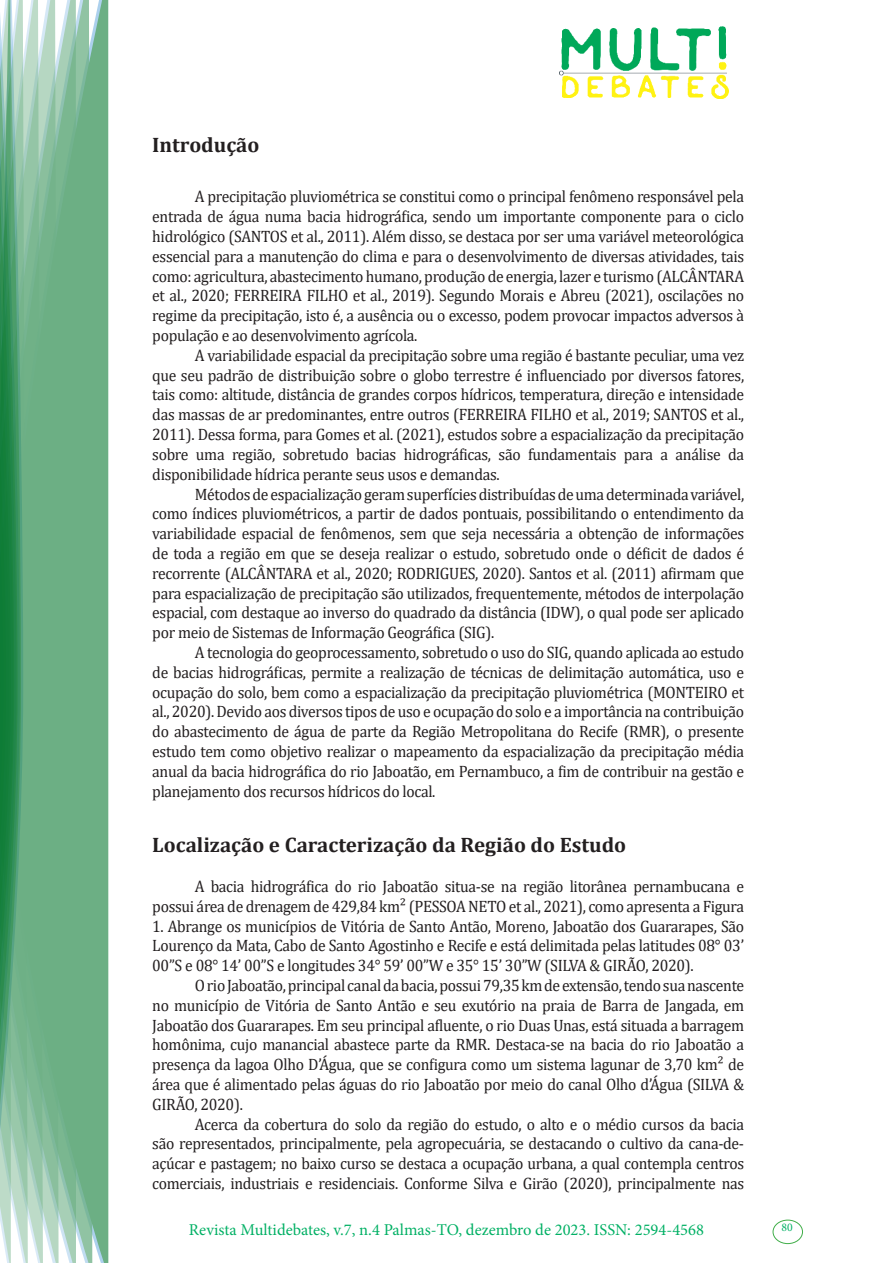
<style>
.page{position:relative;width:893px;height:1263px;background:#fff}
.page>*{position:absolute;margin:0;border:0;box-sizing:border-box;transform-origin:0 0}
.Titulo_2{font:700 21px "Cambria";color:#231f20}
.texto{font:16.5px/19.8px "Cambria";letter-spacing:-.02em;color:#231f20;text-align:justify;scale:.95 1}
.t1{font:16.5px "Minion Pro";color:#00b064}
.t2{font:11.7px "Minion Pro";color:#00b064}
</style>
<div class="page">
<img style="left:559px;top:26px;width:169px;height:72px">
<div style="left:95px;top:0;width:14px;height:1263px;background:#6caf84"></div>
<svg style="left:79px;top:0;width:16px;height:1263px;background:#71b289"></svg>
<svg style="left:62px;top:0;width:17px;height:1263px;background:#75b48c"></svg>
<svg style="left:45px;top:0;width:17px;height:1263px;background:#7cb792"></svg>
<svg style="left:30px;top:0;width:15px;height:1263px;background:#80ba96"></svg>
<svg style="left:0;top:0;width:30px;height:1263px;background:#61a97f"></svg>
<div style="left:772px;top:1219px;width:31px;height:25px;border:1px solid #40ae49;border-radius:50%"></div>
<p class="Titulo_2" style="left:152px;top:130px;width:109px">Introdução</p>
<p class="texto" style="left:152px;top:187px;width:625px;text-indent:43px">A precipitação pluviométrica se constitui como o principal fenômeno responsável pela entrada de água numa bacia hidrográfica, sendo um importante componente para o ciclo hidrológico (SANTOS et al., 2011). Além disso, se destaca por ser uma variável meteorológica essencial para a manutenção do clima e para o desenvolvimento de diversas atividades, tais como: agricultura, abastecimento humano, produção de energia, lazer e turismo (ALCÂNTARA et al., 2020; FERREIRA FILHO et al., 2019). Segundo Morais e Abreu (2021), oscilações no regime da precipitação, isto é, a ausência ou o excesso, podem provocar impactos adversos à população e ao desenvolvimento agrícola.</p>
<p class="texto" style="left:152px;top:345px;width:625px;text-indent:43px">A variabilidade espacial da precipitação sobre uma região é bastante peculiar, uma vez que seu padrão de distribuição sobre o globo terrestre é influenciado por diversos fatores, tais como: altitude, distância de grandes corpos hídricos, temperatura, direção e intensidade das massas de ar predominantes, entre outros (FERREIRA FILHO et al., 2019; SANTOS et al., 2011). Dessa forma, para Gomes et al. (2021), estudos sobre a espacialização da precipitação sobre uma região, sobretudo bacias hidrográficas, são fundamentais para a análise da disponibilidade hídrica perante seus usos e demandas.</p>
<p class="texto" style="left:152px;top:484px;width:625px;text-indent:43px">Métodos de espacialização geram superfícies distribuídas de uma determinada variável, como índices pluviométricos, a partir de dados pontuais, possibilitando o entendimento da variabilidade espacial de fenômenos, sem que seja necessária a obtenção de informações de toda a região em que se deseja realizar o estudo, sobretudo onde o déficit de dados é recorrente (ALCÂNTARA et al., 2020; RODRIGUES, 2020). Santos et al. (2011) afirmam que para espacialização de precipitação são utilizados, frequentemente, métodos de interpolação espacial, com destaque ao inverso do quadrado da distância (IDW), o qual pode ser aplicado por meio de Sistemas de Informação Geográfica (SIG).</p>
<p class="texto" style="left:152px;top:642px;width:625px;text-indent:43px">A tecnologia do geoprocessamento, sobretudo o uso do SIG, quando aplicada ao estudo de bacias hidrográficas, permite a realização de técnicas de delimitação automática, uso e ocupação do solo, bem como a espacialização da precipitação pluviométrica (MONTEIRO et al., 2020). Devido aos diversos tipos de uso e ocupação do solo e a importância na contribuição do abastecimento de água de parte da Região Metropolitana do Recife (RMR), o presente estudo tem como objetivo realizar o mapeamento da espacialização da precipitação média anual da bacia hidrográfica do rio Jaboatão, em Pernambuco, a fim de contribuir na gestão e planejamento dos recursos hídricos do local.</p>
<p class="Titulo_2" style="left:152px;top:830px;width:475px">Localização e Caracterização da Região do Estudo</p>
<p class="texto" style="left:152px;top:876px;width:624px;text-align:right">A bacia hidrográfica do rio Jaboatão situa-se na região litorânea pernambucana e possui área de drenagem de 429,84 km² (PESSOA NETO et al., 2021), como apresenta a Figura</p>
<p class="texto" style="left:152px;top:916px;width:624px">1. Abrange os municípios de Vitória de Santo Antão, Moreno, Jaboatão dos Guararapes, São Lourenço da Mata, Cabo de Santo Agostinho e Recife e está delimitada pelas latitudes 08° 03’ 00”S e 08° 14’ 00”S e longitudes 34° 59’ 00”W e 35° 15’ 30”W (SILVA &amp; GIRÃO, 2020).</p>
<p class="texto" style="left:152px;top:975px;width:624px;text-indent:43px">O rio Jaboatão, principal canal da bacia, possui 79,35 km de extensão, tendo sua nascente no município de Vitória de Santo Antão e seu exutório na praia de Barra de Jangada, em Jaboatão dos Guararapes. Em seu principal afluente, o rio Duas Unas, está situada a barragem homônima, cujo manancial abastece parte da RMR. Destaca-se na bacia do rio Jaboatão a presença da lagoa Olho D’Água, que se configura como um sistema lagunar de 3,70 km² de área que é alimentado pelas águas do rio Jaboatão por meio do canal Olho d’Água (SILVA &amp; GIRÃO, 2020).</p>
<p class="texto" style="left:152px;top:1114px;width:625px;text-indent:43px">Acerca da cobertura do solo da região do estudo, o alto e o médio cursos da bacia são representados, principalmente, pela agropecuária, se destacando o cultivo da cana-de&shy;açúcar e pastagem; no baixo curso se destaca a ocupação urbana, a qual contempla centros comerciais, industriais e residenciais. Conforme Silva e Girão (2020), principalmente nas</p>
<p class="t1" style="left:189px;top:1218px;width:517px">Revista Multidebates, v.7, n.4 Palmas-TO, dezembro de 2023. ISSN: 2594-4568</p>
<p class="t2" style="left:781px;top:1219px;width:13px">80</p>
</div>
